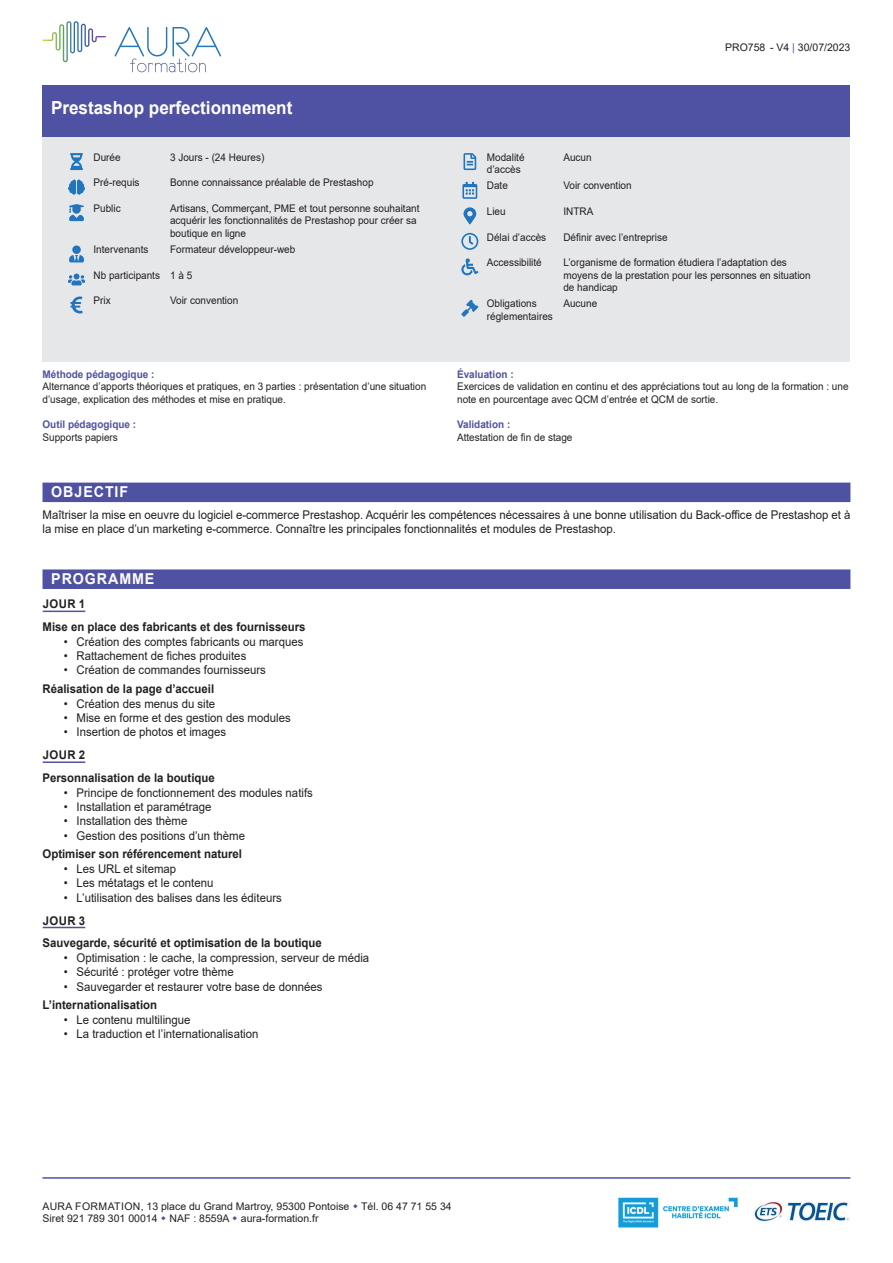
<style>
.page{position:relative;width:893px;height:1263px;background:#fff}
.page>*{position:absolute;margin:0;border:0;box-sizing:border-box;transform-origin:0 0}
.t1{font:700 18px "Arial";color:#fff;scale:.95 1}
.t2{font:700 15px "Arial";letter-spacing:.065em;color:#fff;scale:.95 1}
.t3{font:12px/14.4px "Arial";color:#231f20;scale:.95 1}
.t4{font:700 12px/23px "Arial";color:#231f20;scale:.95 1}
.t5{font:10.5px/12.6px "Arial";color:#231f20;scale:.95 1}
.t6{font:10.5px/12.6px "Arial";color:#231f20}
.t7{font:700 10.5px "Arial";color:#4f52a2;scale:.95 1}
.s1{color:#4f52a2}
</style>
<div class="page">
<hr style="left:43px;top:1177px;width:807px;height:2px;background:#4f52a2">
<div style="left:43px;top:483px;width:807px;height:19px;background:#4f52a2"></div>
<div style="left:43px;top:569px;width:807px;height:20px;background:#4f52a2"></div>
<div style="left:43px;top:136px;width:807px;height:225px;background:#e6e7e9"></div>
<img style="left:618px;top:1197px;width:120px;height:31px">
<img style="left:754px;top:1202px;width:95px;height:20px">
<svg style="left:43px;top:21px;width:63px;height:41px"></svg>
<svg style="left:115px;top:27px;width:106px;height:45px"></svg>
<div style="left:43px;top:85px;width:807px;height:51px;background:#4f52a2"></div>
<hr style="left:43px;top:611px;width:42px;height:1px;background:#4f52a2">
<hr style="left:43px;top:761px;width:42px;height:2px;background:#4f52a2">
<hr style="left:43px;top:927px;width:42px;height:1px;background:#4f52a2">
<svg style="left:70px;top:153px;width:13px;height:17px"></svg>
<svg style="left:68px;top:180px;width:17px;height:15px"></svg>
<svg style="left:69px;top:204px;width:15px;height:17px"></svg>
<svg style="left:69px;top:245px;width:15px;height:17px"></svg>
<svg style="left:68px;top:274px;width:17px;height:11px"></svg>
<svg style="left:70px;top:296px;width:13px;height:17px"></svg>
<svg style="left:463px;top:153px;width:13px;height:17px"></svg>
<svg style="left:462px;top:182px;width:15px;height:17px"></svg>
<svg style="left:463px;top:207px;width:13px;height:17px"></svg>
<svg style="left:461px;top:233px;width:17px;height:17px"></svg>
<svg style="left:461px;top:258px;width:17px;height:17px"></svg>
<svg style="left:461px;top:300px;width:17px;height:17px"></svg>
<h1 class="t1" style="left:51px;top:95px;width:256px">Prestashop perfectionnement</h1>
<p class="t5" style="left:94px;top:151px;width:30px">Durée</p>
<p class="t5" style="left:170px;top:151px;width:101px">3 Jours - (24 Heures)</p>
<p class="t5" style="left:94px;top:176px;width:50px">Pré-requis</p>
<p class="t5" style="left:170px;top:176px;width:216px">Bonne connaissance préalable de Prestashop</p>
<p class="t5" style="left:94px;top:202px;width:30px">Public</p>
<p class="t5" style="left:170px;top:202px;width:264px">Artisans, Commerçant, PME et tout personne souhaitant acquérir les fonctionnalités de Prestashop pour créer sa boutique en ligne</p>
<p class="t5" style="left:94px;top:243px;width:59px">Intervenants</p>
<p class="t5" style="left:170px;top:243px;width:133px">Formateur développeur-web</p>
<p class="t5" style="left:94px;top:269px;width:105px">Nb participants 1 à 5</p>
<p class="t5" style="left:94px;top:294px;width:20px">Prix</p>
<p class="t5" style="left:170px;top:294px;width:73px">Voir convention</p>
<p class="t7" style="left:43px;top:366px;width:119px">Méthode pédagogique :</p>
<p class="t5" style="left:43px;top:380px;width:405px">Alternance d’apports théoriques et pratiques, en 3 parties : présentation d’une situation d’usage, explication des méthodes et mise en pratique.</p>
<p class="t7" style="left:43px;top:417px;width:100px">Outil pédagogique :</p>
<p class="t5" style="left:43px;top:431px;width:81px">Supports papiers</p>
<p class="t2" style="left:51px;top:481px;width:83px">OBJECTIF</p>
<p class="t6" style="left:725px;top:41px;width:127px">PRO758 - V4 <span class="s1">|</span> 30/07/2023</p>
<p class="t5" style="left:487px;top:151px;width:41px">Modalité d’accès</p>
<p class="t5" style="left:563px;top:151px;width:31px">Aucun</p>
<p class="t5" style="left:487px;top:179px;width:24px">Date</p>
<p class="t5" style="left:563px;top:179px;width:73px">Voir convention</p>
<p class="t5" style="left:487px;top:205px;width:21px">Lieu</p>
<p class="t5" style="left:563px;top:205px;width:33px">INTRA</p>
<p class="t5" style="left:487px;top:230px;width:64px">Délai d’accès</p>
<p class="t5" style="left:563px;top:230px;width:111px">Définir avec l’entreprise</p>
<p class="t5" style="left:487px;top:256px;width:59px">Accessibilité</p>
<p class="t5" style="left:563px;top:256px;width:262px">L’organisme de formation étudiera l’adaptation des moyens de la prestation pour les personnes en situation de handicap</p>
<p class="t5" style="left:487px;top:297px;width:71px">Obligations réglementaires</p>
<p class="t5" style="left:563px;top:297px;width:37px">Aucune</p>
<p class="t7" style="left:457px;top:366px;width:61px">Évaluation :</p>
<p class="t5" style="left:457px;top:380px;width:414px">Exercices de validation en continu et des appréciations tout au long de la formation : une note en pourcentage avec QCM d’entrée et QCM de sortie.</p>
<p class="t7" style="left:457px;top:417px;width:58px">Validation :</p>
<p class="t5" style="left:457px;top:431px;width:123px">Attestation de fin de stage</p>
<p class="t3" style="left:43px;top:507px;width:852px">Maîtriser la mise en oeuvre du logiciel e-commerce Prestashop. Acquérir les compétences nécessaires à une bonne utilisation du Back-office de Prestashop et à la mise en place d’un marketing e-commerce. Connaître les principales fonctionnalités et modules de Prestashop.</p>
<p class="t2" style="left:51px;top:568px;width:110px">PROGRAMME</p>
<p class="t4" style="left:43px;top:593px;width:278px">JOUR 1<br>Mise en place des fabricants et des fournisseurs</p>
<p class="t3" style="left:64px;top:634px;width:254px">• Création des comptes fabricants ou marques</p>
<p class="t3" style="left:64px;top:648px;width:194px">• Rattachement de fiches produites</p>
<p class="t3" style="left:64px;top:663px;width:214px">• Création de commandes fournisseurs</p>
<p class="t4" style="left:43px;top:677px;width:182px">Réalisation de la page d’accueil</p>
<p class="t3" style="left:64px;top:696px;width:161px">• Création des menus du site</p>
<p class="t3" style="left:64px;top:710px;width:240px">• Mise en forme et des gestion des modules</p>
<p class="t3" style="left:64px;top:725px;width:172px">• Insertion de photos et images</p>
<p class="t4" style="left:43px;top:744px;width:183px">JOUR 2<br>Personnalisation de la boutique</p>
<p class="t3" style="left:64px;top:785px;width:264px">• Principe de fonctionnement des modules natifs</p>
<p class="t3" style="left:64px;top:799px;width:157px">• Installation et paramétrage</p>
<p class="t3" style="left:64px;top:814px;width:132px">• Installation des thème</p>
<p class="t3" style="left:64px;top:828px;width:192px">• Gestion des positions d’un thème</p>
<p class="t4" style="left:43px;top:843px;width:212px">Optimiser son référencement naturel</p>
<p class="t3" style="left:64px;top:861px;width:120px">• Les URL et sitemap</p>
<p class="t3" style="left:64px;top:876px;width:159px">• Les métatags et le contenu</p>
<p class="t3" style="left:64px;top:890px;width:231px">• L’utilisation des balises dans les éditeurs</p>
<p class="t4" style="left:43px;top:909px;width:296px">JOUR 3<br>Sauvegarde, sécurité et optimisation de la boutique</p>
<p class="t3" style="left:64px;top:950px;width:323px">• Optimisation : le cache, la compression, serveur de média</p>
<p class="t3" style="left:64px;top:965px;width:180px">• Sécurité : protéger votre thème</p>
<p class="t3" style="left:64px;top:979px;width:274px">• Sauvegarder et restaurer votre base de données</p>
<p class="t4" style="left:43px;top:994px;width:122px">L’internationalisation</p>
<p class="t3" style="left:64px;top:1012px;width:135px">• Le contenu multilingue</p>
<p class="t3" style="left:64px;top:1026px;width:206px">• La traduction et l’internationalisation</p>
<p class="t6" style="left:43px;top:1200px;width:411px">AURA FORMATION, 13 place du Grand Martroy, 95300 Pontoise Tél. 06 47 71 55 34<br>Siret 921 789 301 00014 NAF : 8559A aura-formation.fr</p>
</div>
